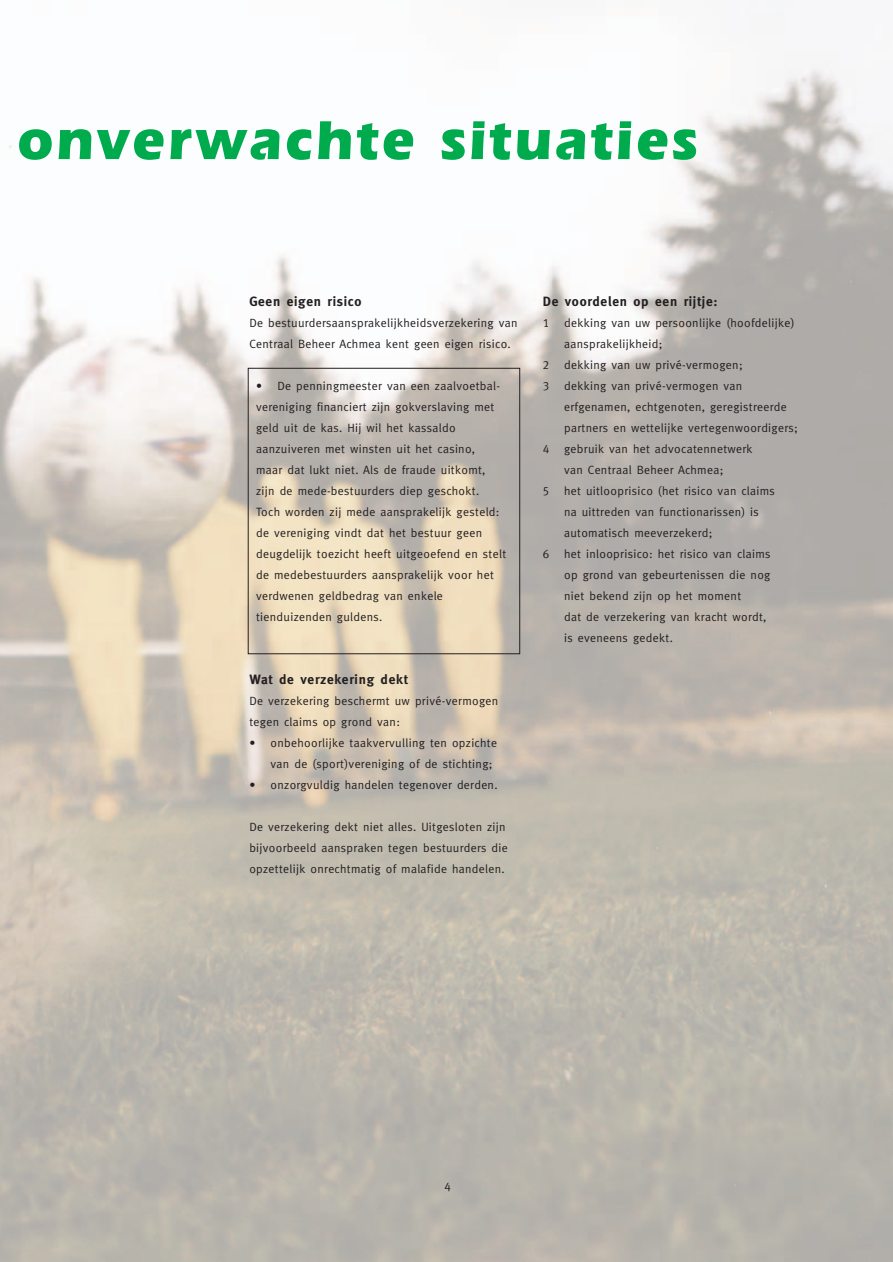
<style>
.page{position:relative;width:893px;height:1262px;background:#fff}
.page>*{position:absolute;margin:0;border:0;box-sizing:border-box;transform-origin:0 0}
.t1{font:700 57px "Eras IT Cby BT";letter-spacing:.055em;color:#00ab4d}
.t2{font:700 13.5px "Meta";letter-spacing:.055em;color:#231f20}
.t3{font:12px/21px "Meta";letter-spacing:.025em;color:#231f20}
.s1{font-family:"Meta Caps"}
</style>
<div class="page">
<div style="left:248px;top:368px;width:272px;height:286px;border:1px solid #231f20"></div>
<h1 class="t1" style="left:17px;top:122px;width:681px">onverwachte situaties</h1>
<p class="t2" style="left:249px;top:296px;width:114px">Geen eigen risico</p>
<p class="t3" style="left:249px;top:313px;width:270px">De bestuurdersaansprakelijkheidsverzekering van<br>Centraal Beheer Achmea kent geen eigen risico.</p>
<p class="t3" style="left:256px;top:376px;width:252px">• De penningmeester van een zaalvoetbal&shy;vereniging financiert zijn gokverslaving met geld uit de kas. Hij wil het kassaldo aanzuiveren met winsten uit het casino,<br>maar dat lukt niet. Als de fraude uitkomt, zijn de mede-bestuurders diep geschokt.<br>Toch worden zij mede aansprakelijk gesteld: de vereniging vindt dat het bestuur geen deugdelijk toezicht heeft uitgeoefend en stelt de medebestuurders aansprakelijk voor het verdwenen geldbedrag van enkele tienduizenden guldens.</p>
<p class="t2" style="left:249px;top:674px;width:160px">Wat de verzekering dekt</p>
<p class="t3" style="left:249px;top:691px;width:250px">De verzekering beschermt uw privé-vermogen tegen claims op grond van:</p>
<p class="t3" style="left:270px;top:733px;width:228px;text-indent:-21px">• onbehoorlijke taakvervulling ten opzichte van de (sport)vereniging of de stichting;</p>
<p class="t3" style="left:249px;top:775px;width:250px">• onzorgvuldig handelen tegenover derden.</p>
<p class="t3" style="left:249px;top:817px;width:260px">De verzekering dekt niet alles. Uitgesloten zijn bijvoorbeeld aanspraken tegen bestuurders die opzettelijk onrechtmatig of malafide handelen.</p>
<p class="t2" style="left:543px;top:296px;width:176px">De voordelen op een rijtje:</p>
<p class="t3" style="left:543px;top:313px;width:253px"><span class="s1">1</span> dekking van uw persoonlijke (hoofdelijke)</p>
<p class="t3" style="left:564px;top:334px;width:100px">aansprakelijkheid;</p>
<p class="t3" style="left:543px;top:355px;width:201px"><span class="s1">2</span> dekking van uw privé-vermogen;</p>
<p class="t3" style="left:543px;top:376px;width:201px"><span class="s1">3</span> dekking van privé-vermogen van</p>
<p class="t3" style="left:564px;top:397px;width:224px">erfgenamen, echtgenoten, geregistreerde</p>
<p class="t3" style="left:564px;top:418px;width:235px">partners en wettelijke vertegenwoordigers;</p>
<p class="t3" style="left:543px;top:439px;width:211px"><span class="s1">4</span> gebruik van het advocatennetwerk</p>
<p class="t3" style="left:564px;top:460px;width:161px">van Centraal Beheer Achmea;</p>
<p class="t3" style="left:543px;top:481px;width:233px"><span class="s1">5</span> het uitlooprisico (het risico van claims</p>
<p class="t3" style="left:564px;top:502px;width:196px">na uittreden van functionarissen) is</p>
<p class="t3" style="left:564px;top:523px;width:150px">automatisch meeverzekerd;</p>
<p class="t3" style="left:543px;top:544px;width:229px"><span class="s1">6</span> het inlooprisico: het risico van claims</p>
<p class="t3" style="left:564px;top:565px;width:208px">op grond van gebeurtenissen die nog</p>
<p class="t3" style="left:564px;top:586px;width:179px">niet bekend zijn op het moment</p>
<p class="t3" style="left:564px;top:607px;width:204px">dat de verzekering van kracht wordt,</p>
<p class="t3" style="left:564px;top:628px;width:110px">is eveneens gedekt.</p>
<p class="t3" style="left:444px;top:1175px;width:8px">4</p>
</div>
